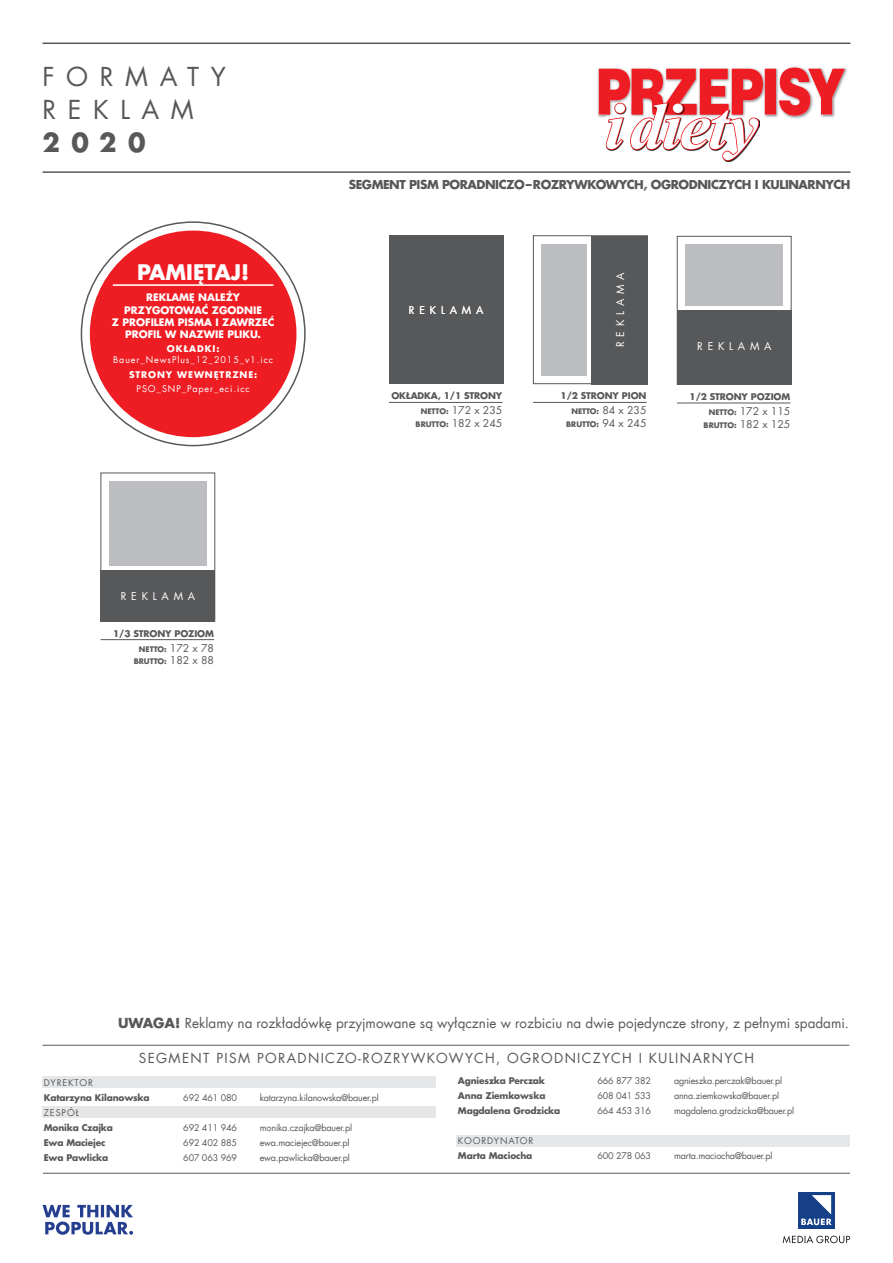
<style>
.page{position:relative;width:893px;height:1263px;background:#fff}
.page>*{position:absolute;margin:0;border:0;box-sizing:border-box;transform-origin:0 0}
.headCennikowy_1{font:25.5px "Futura Com";letter-spacing:.455em;color:#57585a}
.t1{font:700 25.5px "Futura Com";color:#57585a}
.t2{font:700 21px "Futura Com";color:#fff}
.t3{font:13.5px "Futura Com";color:#57585a}
.t4{font:13.5px "Futura Com";letter-spacing:.1em;color:#57585a}
.t5{font:700 12px "Futura Com";letter-spacing:-.035em;color:#57585a}
.headCennikowy_1-2{font:10.5px "Futura Com";letter-spacing:.455em;color:#fff}
.t6{font:10.5px "Futura Com";color:#57585a}
.t7{font:700 10.2px/12.1px "Futura Com";color:#fff;text-align:center}
.t8{font:9px "Futura Com";letter-spacing:-.02em;color:#57585a}
.t9{font:700 9px "Futura Com";letter-spacing:-.015em;color:#57585a}
.headCennikowy_1-3{font:9px/10.8px "Futura Com";letter-spacing:.1em;color:#fff;text-align:center}
.t10{font:9px "Futura Com";letter-spacing:.1em;color:#57585a}
.headCennikowy_1-4{font:700 9px "Futura Com";letter-spacing:.1em;color:#fff}
.t11{font:700 7.5px "Futura Com";color:#57585a}
.s1{font-weight:700}
.s2{font-weight:400;font-size:10.5px}
.s3{font-weight:700;font-size:7.5px}
</style>
<div class="page">
<svg style="left:43px;top:1205px;width:90px;height:30px"></svg>
<svg style="left:783px;top:1235px;width:67px;height:8px"></svg>
<div style="left:798px;top:1191px;width:37px;height:37px;background:#153f87"></div>
<svg style="left:801px;top:1195px;width:31px;height:30px"></svg>
<hr style="left:43px;top:171px;width:807px;height:2px;background:#57585a">
<hr style="left:43px;top:43px;width:807px;height:1px;background:#57585a">
<hr style="left:43px;top:1173px;width:807px;height:1px;background:#57585a">
<div style="left:43px;top:1076px;width:393px;height:12px;background:#e6e7e9"></div>
<div style="left:457px;top:1134px;width:393px;height:12px;background:#e6e7e9"></div>
<div style="left:43px;top:1106px;width:393px;height:12px;background:#e6e7e9"></div>
<hr style="left:43px;top:1045px;width:806px;height:1px;background:#57585a">
<img style="left:597px;top:66px;width:250px;height:51px">
<svg style="left:599px;top:68px;width:246px;height:93px"></svg>
<div style="left:389px;top:235px;width:115px;height:149px;background:#57585a"></div>
<hr style="left:389px;top:402px;width:113px;height:1px;background:#57585a">
<div style="left:541px;top:244px;width:98px;height:132px;background:#bcbdc0"></div>
<div style="left:533px;top:235px;width:115px;height:149px;border:1px solid #57585a"></div>
<div style="left:587px;top:239px;width:58px;height:144px;background:#fff"></div>
<div style="left:591px;top:236px;width:57px;height:148px;background:#57585a"></div>
<hr style="left:533px;top:402px;width:114px;height:1px;background:#57585a">
<div style="left:685px;top:244px;width:98px;height:132px;background:#bcbdc0"></div>
<div style="left:677px;top:236px;width:115px;height:149px;border:1px solid #57585a"></div>
<div style="left:679px;top:306px;width:110px;height:79px;background:#fff"></div>
<div style="left:677px;top:310px;width:115px;height:75px;background:#57585a"></div>
<hr style="left:677px;top:403px;width:113px;height:1px;background:#57585a">
<div style="left:109px;top:481px;width:98px;height:132px;background:#bcbdc0"></div>
<div style="left:100px;top:472px;width:115px;height:149px;border:1px solid #57585a"></div>
<div style="left:103px;top:566px;width:109px;height:52px;background:#fff"></div>
<div style="left:101px;top:570px;width:114px;height:51px;background:#57585a"></div>
<hr style="left:101px;top:639px;width:113px;height:1px;background:#57585a">
<div style="left:90px;top:231px;width:206px;height:206px;background:#ee1d23;border-radius:50%"></div>
<hr style="left:113px;top:284px;width:160px;height:2px;background:#fff">
<p class="headCennikowy_1" style="left:43px;top:59px;width:185px">FORMATY</p>
<p class="headCennikowy_1" style="left:43px;top:92px;width:153px">REKLAM</p>
<h1 class="t1" style="left:43px;top:123px;width:105px">2020</h1>
<p class="t2" style="left:137px;top:256px;width:114px">PAMIĘTAJ!</p>
<p class="t7" style="left:112px;top:291px;width:164px">REKLAMĘ NALEŻY<br>PRZYGOTOWAĆ ZGODNIE<br>Z PROFILEM PISMA I ZAWRZEĆ<br>PROFIL W NAZWIE PLIKU.</p>
<p class="headCennikowy_1-3" style="left:113px;top:343px;width:161px"><span class="s1">OKŁADKI:<br></span>Bauer_NewsPlus_12_2015_v1.icc</p>
<p class="headCennikowy_1-4" style="left:129px;top:367px;width:130px">STRONY WEWNĘTRZNE:</p>
<p class="headCennikowy_1-3" style="left:137px;top:383px;width:115px">PSO_SNP_Paper_eci.icc</p>
<p class="headCennikowy_1-2" style="left:121px;top:589px;width:76px">REKLAMA</p>
<p class="t9" style="left:113px;top:626px;width:102px">1/3 STRONY POZIOM</p>
<p class="t11" style="left:139px;top:643px;width:76px">NETTO: <span class="s2">172 x 78</span></p>
<p class="t11" style="left:134px;top:656px;width:82px">BRUTTO: <span class="s2">182 x 88</span></p>
<h3 class="t5" style="left:349px;top:175px;width:503px">SEGMENT PISM PORADNICZO – ROZRYWKOWYCH, OGRODNICZYCH I KULINARNYCH</h3>
<p class="headCennikowy_1-2" style="left:409px;top:303px;width:76px">REKLAMA</p>
<p class="t9" style="left:391px;top:389px;width:112px">OKŁADKA, 1/1 STRONY</p>
<p class="t6" style="left:421px;top:403px;width:83px"><span class="s3">NETTO:</span> 172 x 235</p>
<p class="t11" style="left:416px;top:418px;width:88px">BRUTTO: <span class="s2">182 x 245</span></p>
<p class="headCennikowy_1-2" style="left:613px;top:347px;width:76px;rotate:-90deg">REKLAMA</p>
<p class="t9" style="left:561px;top:389px;width:87px">1/2 STRONY PION</p>
<p class="t11" style="left:571px;top:406px;width:76px">NETTO: <span class="s2">84 x 235</span></p>
<p class="t11" style="left:566px;top:418px;width:82px">BRUTTO: <span class="s2">94 x 245</span></p>
<p class="headCennikowy_1-2" style="left:697px;top:339px;width:76px">REKLAMA</p>
<p class="t9" style="left:690px;top:390px;width:102px">1/2 STRONY POZIOM</p>
<p class="t6" style="left:709px;top:404px;width:83px"><span class="s3">NETTO:</span> 172 x 115</p>
<p class="t11" style="left:704px;top:419px;width:88px">BRUTTO: <span class="s2">182 x 125</span></p>
<p class="t3" style="left:118px;top:1014px;width:732px"><span class="s1">UWAGA!</span> Reklamy na rozkładówkę przyjmowane są wyłącznie w rozbiciu na dwie pojedyncze strony, z pełnymi spadami.</p>
<h3 class="t4" style="left:139px;top:1048px;width:617px">SEGMENT PISM PORADNICZO-ROZRYWKOWYCH, OGRODNICZYCH I KULINARNYCH</h3>
<p class="t10" style="left:44px;top:1076px;width:51px">DYREKTOR</p>
<p class="t9" style="left:44px;top:1090px;width:107px">Katarzyna Kilanowska</p>
<p class="t8" style="left:183px;top:1091px;width:55px">692 461 080</p>
<p class="t8" style="left:260px;top:1091px;width:120px">katarzyna.kilanowska@bauer.pl</p>
<p class="t8" style="left:44px;top:1106px;width:37px">ZESPÓŁ</p>
<p class="t9" style="left:44px;top:1120px;width:71px">Monika Czajka</p>
<p class="t8" style="left:183px;top:1121px;width:55px">692 411 946</p>
<p class="t8" style="left:260px;top:1121px;width:94px">monika.czajka@bauer.pl</p>
<p class="t9" style="left:44px;top:1135px;width:63px">Ewa Maciejec</p>
<p class="t8" style="left:183px;top:1136px;width:55px">692 402 885</p>
<p class="t8" style="left:260px;top:1136px;width:91px">ewa.maciejec@bauer.pl</p>
<p class="t9" style="left:44px;top:1150px;width:66px">Ewa Pawlicka</p>
<p class="t8" style="left:183px;top:1151px;width:55px">607 063 969</p>
<p class="t8" style="left:260px;top:1151px;width:92px">ewa.pawlicka@bauer.pl</p>
<p class="t9" style="left:458px;top:1073px;width:89px">Agnieszka Perczak</p>
<p class="t8" style="left:597px;top:1074px;width:55px">666 877 382</p>
<p class="t8" style="left:674px;top:1074px;width:110px">agnieszka.perczak@bauer.pl</p>
<p class="t9" style="left:458px;top:1088px;width:89px">Anna Ziemkowska</p>
<p class="t8" style="left:597px;top:1089px;width:55px">608 041 533</p>
<p class="t8" style="left:674px;top:1089px;width:107px">anna.ziemkowska@bauer.pl</p>
<p class="t9" style="left:458px;top:1103px;width:104px">Magdalena Grodzicka</p>
<p class="t8" style="left:597px;top:1104px;width:55px">664 453 316</p>
<p class="t8" style="left:674px;top:1104px;width:122px">magdalena.grodzicka@bauer.pl</p>
<p class="t10" style="left:458px;top:1134px;width:77px">KOORDYNATOR</p>
<p class="t9" style="left:458px;top:1148px;width:76px">Marta Maciocha</p>
<p class="t8" style="left:597px;top:1149px;width:55px">600 278 063</p>
<p class="t8" style="left:674px;top:1149px;width:100px">marta.maciocha@bauer.pl</p>
</div>
